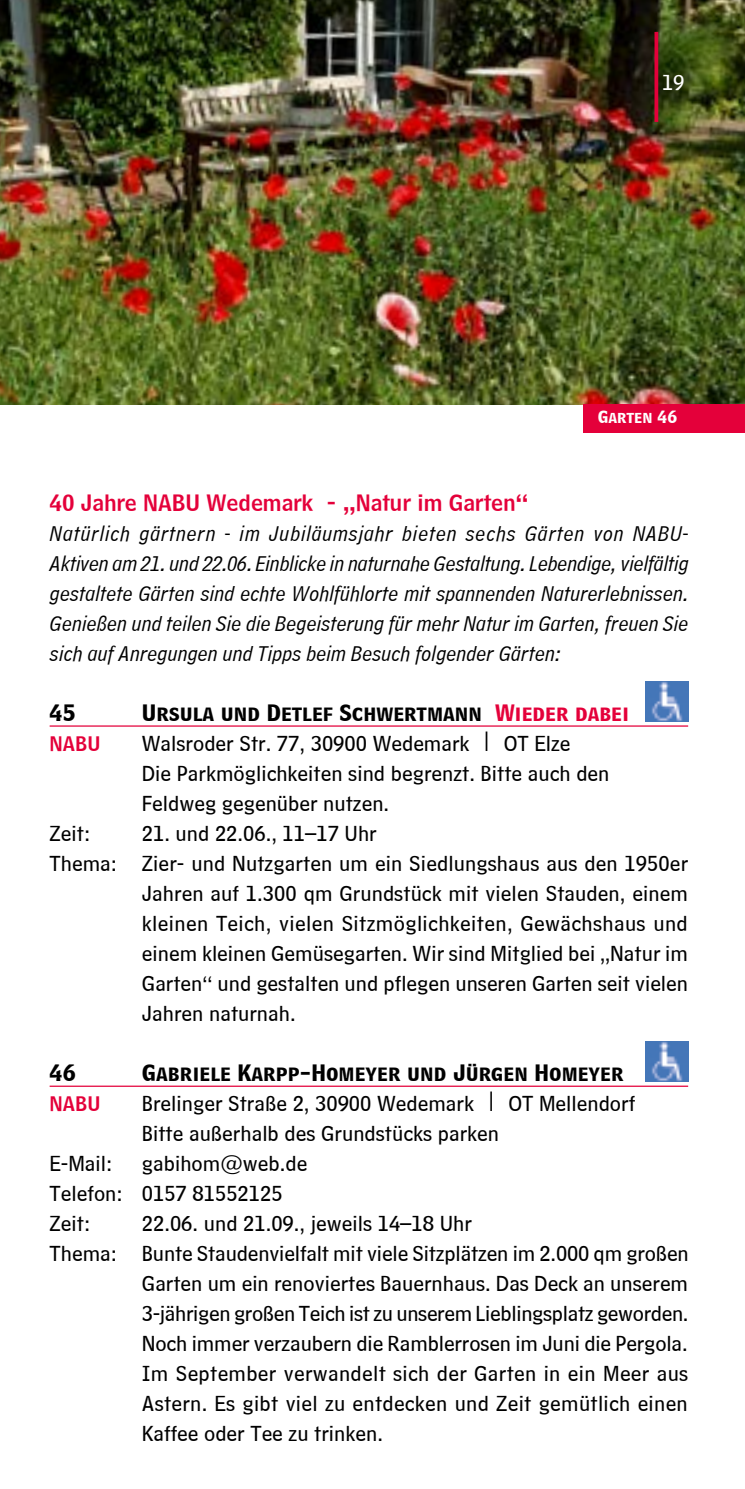
<style>
.page{position:relative;width:745px;height:1489px;background:#fff}
.page>*{position:absolute;margin:0;border:0;box-sizing:border-box;transform-origin:0 0}
.t1{font:22.5px/30px "HM Text";color:#000}
.t2{font:italic 22.5px/30px "HM Comment";color:#000;text-align:justify}
.t3{font:22.5px "HM Headline";color:#e4003a}
.t4{font:22.5px "HM Text";color:#fff}
.t5{font:20px "HM Big Caps";color:#000}
.t6{font:20px "HM Headline";color:#e4003a}
.t7{font:15px "HM Big Caps";color:#fff}
.s1{color:#e4003a}
</style>
<div class="page">
<hr style="left:50px;top:725px;width:637px;height:1px;background:#e4003a">
<hr style="left:50px;top:1085px;width:637px;height:1px;background:#e4003a">
<img style="left:645px;top:681px;width:42px;height:40px">
<img style="left:645px;top:1041px;width:42px;height:40px">
<img style="left:0;top:0;width:744px;height:404px">
<div style="left:583px;top:404px;width:161px;height:28px;background:#e4003a"></div>
<hr style="left:654px;top:32px;width:3px;height:90px;background:#e4003a">
<p class="t4" style="left:661px;top:62px;width:24px">19</p>
<p class="t7" style="left:597px;top:404px;width:81px">Garten 46</p>
<p class="t3" style="left:50px;top:483px;width:480px">40 Jahre NABU Wedemark - „Natur im Garten“</p>
<p class="t2" style="left:50px;top:514px;width:640px">Natürlich gärtnern - im Jubiläumsjahr bieten sechs Gärten von NABU-Aktiven am 21. und 22.06. Einblicke in naturnahe Gestaltung. Lebendige, vielfältig gestaltete Gärten sind echte Wohlfühlorte mit spannenden Naturerlebnissen.<br>Genießen und teilen Sie die Begeisterung für mehr Natur im Garten, freuen Sie sich auf Anregungen und Tipps beim Besuch folgender Gärten:</p>
<p class="t5" style="left:50px;top:696px;width:28px">45</p>
<p class="t5" style="left:142px;top:696px;width:488px">Ursula und Detlef Schwertmann <span class="s1">Wieder dabei</span></p>
<p class="t6" style="left:50px;top:726px;width:52px">NABU</p>
<p class="t1" style="left:142px;top:724px;width:469px">Walsroder Str. 77, 30900 Wedemark | OT Elze<br>Die Parkmöglichkeiten sind begrenzt. Bitte auch den<br>Feldweg gegenüber nutzen.</p>
<p class="t1" style="left:50px;top:814px;width:42px">Zeit:</p>
<p class="t1" style="left:142px;top:814px;width:236px">21. und 22.06., 11–17 Uhr</p>
<p class="t1" style="left:50px;top:844px;width:639px">Thema: Zier- und Nutzgarten um ein Siedlungshaus aus den 1950er</p>
<p class="t1" style="left:142px;top:874px;width:547px">Jahren auf 1.300 qm Grundstück mit vielen Stauden, einem</p>
<p class="t1" style="left:142px;top:904px;width:547px">kleinen Teich, vielen Sitzmöglichkeiten, Gewächshaus und</p>
<p class="t1" style="left:142px;top:934px;width:547px">einem kleinen Gemüsegarten. Wir sind Mitglied bei „Natur im</p>
<p class="t1" style="left:142px;top:964px;width:547px">Garten“ und gestalten und pflegen unseren Garten seit vielen</p>
<p class="t1" style="left:142px;top:994px;width:155px">Jahren naturnah.</p>
<p class="t5" style="left:50px;top:1056px;width:28px">46</p>
<p class="t5" style="left:142px;top:1056px;width:483px">Gabriele Karpp-Homeyer und Jürgen Homeyer</p>
<p class="t6" style="left:50px;top:1086px;width:52px">NABU</p>
<p class="t1" style="left:142px;top:1084px;width:494px">Brelinger Straße 2, 30900 Wedemark | OT Mellendorf<br>Bitte außerhalb des Grundstücks parken</p>
<p class="t1" style="left:50px;top:1144px;width:64px">E-Mail:</p>
<p class="t1" style="left:50px;top:1144px;width:259px;text-indent:92px">gabihom@web.de<br>Telefon: 0157 81552125<br>Zeit:</p>
<p class="t1" style="left:142px;top:1204px;width:331px">22.06. und 21.09., jeweils 14–18 Uhr</p>
<p class="t1" style="left:50px;top:1234px;width:640px">Thema: Bunte Staudenvielfalt mit viele Sitzplätzen im 2.000 qm großen</p>
<p class="t1" style="left:142px;top:1264px;width:547px">Garten um ein renoviertes Bauernhaus. Das Deck an unserem</p>
<p class="t1" style="left:142px;top:1294px;width:548px">3-jährigen großen Teich ist zu unserem Lieblingsplatz geworden.</p>
<p class="t1" style="left:142px;top:1324px;width:547px">Noch immer verzaubern die Ramblerrosen im Juni die Pergola.</p>
<p class="t1" style="left:142px;top:1354px;width:547px">Im September verwandelt sich der Garten in ein Meer aus</p>
<p class="t1" style="left:142px;top:1384px;width:547px">Astern. Es gibt viel zu entdecken und Zeit gemütlich einen</p>
<p class="t1" style="left:142px;top:1414px;width:242px">Kaffee oder Tee zu trinken.</p>
</div>
